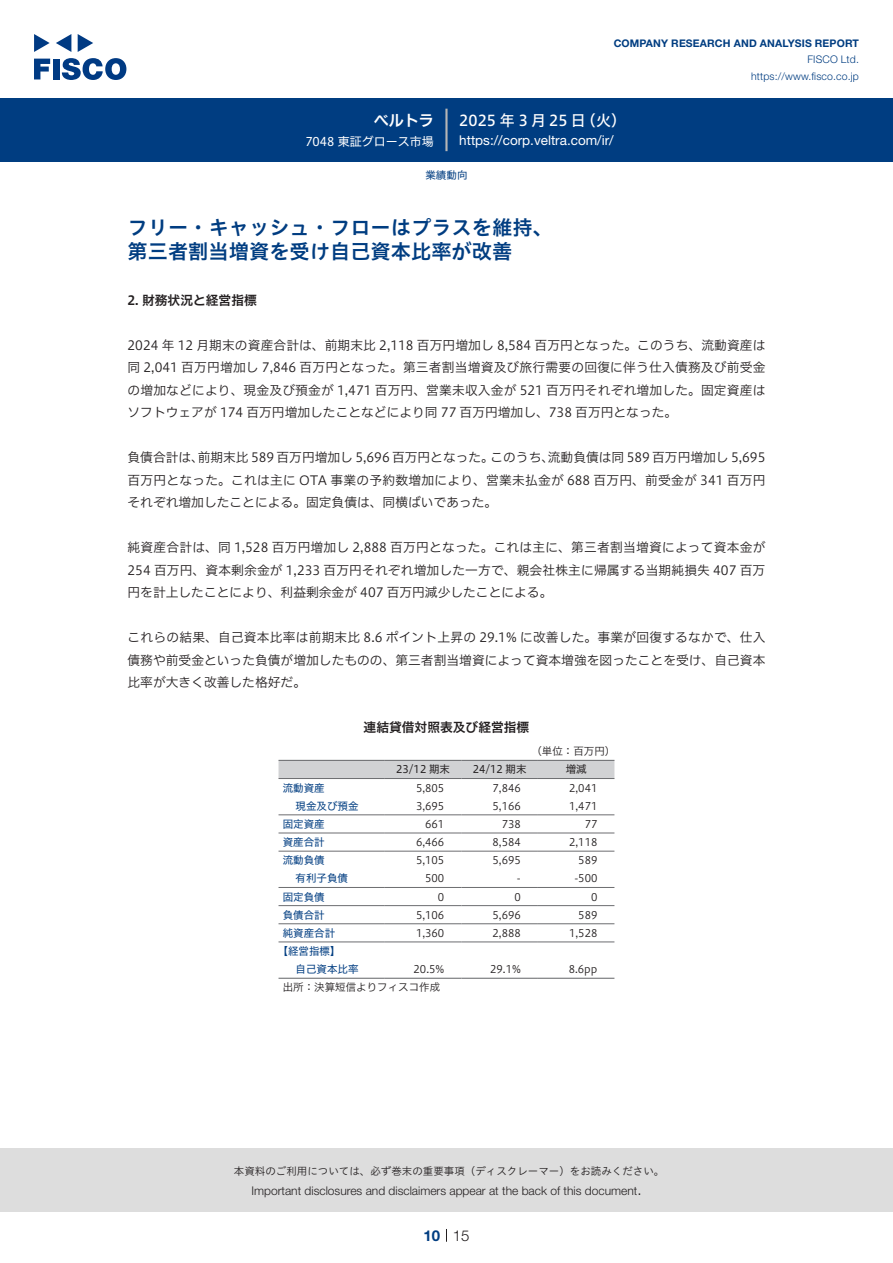
<style>
.page{position:relative;width:893px;height:1263px;background:#fff}
.page>*{position:absolute;margin:0;border:0;box-sizing:border-box;transform-origin:0 0}
.中タイトル{font:20.25px/24px "Hiragino UD Sans Std W6";color:#003d81}
.t1{font:15px "Hiragino UD Sans F Std N W5";letter-spacing:.21em;color:#fff}
.t2{font:15px "Hiragino UD Sans F Std N W6";color:#fff}
.t3{font:300 15px "Helvetica Neue LT Std";color:#231f20}
.t4{font:700 15px "Helvetica Neue LT Std";color:#003d81}
.t5{font:13.5px "Helvetica Neue LT Std";color:#fff}
.本文{font:12.75px/22.5px "Hiragino UD Sans F Std N W3";color:#231f20;text-align:justify}
.チャートタイトル{font:12.75px "Hiragino UD Sans F Std N W6";color:#231f20}
.小タイトル{font:12.75px "Hiragino UD Sans F Std N W6";color:#231f20}
.t6{font:300 12px "Helvetica Neue LT Std";color:#231f20}
.t7{font:12px "Hiragino UD Sans F Std N W4";color:#fff}
.表数字{font:10.5px "Hiragino UD Sans F Std N W3";color:#231f20}
.t8{font:10.5px "Hiragino UD Sans Std W3";color:#231f20}
.表左{font:10.5px "Hiragino UD Sans F Std N W4";color:#003d81}
.t9{font:700 10.5px "Helvetica Neue LT Std";letter-spacing:.015em;color:#003d81}
.t10{font:300 10.5px/16.5px "Helvetica Neue LT Std";letter-spacing:.015em;color:#003d81;text-align:right}
.表左3{font:10.5px "Hiragino UD Sans F Std N W4";color:#003d81}
.表上{font:10.5px "Hiragino UD Sans F Std N W4";color:#231f20}
.表組み基本スタイル{font:10.5px "Hiragino UD Sans F Std N W3";color:#231f20}
.表単位{font:10.5px "Hiragino UD Sans F Std N W3";color:#231f20}
.ヘッダー{font:10.5px "Hiragino UD Sans F Std N W4";color:#003d81}
</style>
<div class="page">
<div style="left:0;top:1148px;width:893px;height:64px;background:#ddd"></div>
<svg style="left:34px;top:59px;width:16px;height:20px"></svg>
<div style="left:53px;top:59px;width:6px;height:20px;background:#003a83"></div>
<svg style="left:62px;top:58px;width:64px;height:22px"></svg>
<svg style="left:34px;top:34px;width:16px;height:18px"></svg>
<svg style="left:78px;top:34px;width:15px;height:18px"></svg>
<svg style="left:56px;top:34px;width:15px;height:18px"></svg>
<div style="left:0;top:98px;width:893px;height:64px;background:#003d81"></div>
<hr style="left:445px;top:109px;width:3px;height:42px;background:#b5b5b6">
<svg style="left:446px;top:1229px;width:1px;height:13px"></svg>
<div style="left:279px;top:761px;width:335px;height:17px;background:#d1d2d4"></div>
<hr style="left:279px;top:778px;width:106px;height:1px;background:#6c6d70">
<hr style="left:385px;top:778px;width:76px;height:1px;background:#6c6d70">
<hr style="left:461px;top:778px;width:77px;height:1px;background:#6c6d70">
<hr style="left:538px;top:778px;width:76px;height:1px;background:#6c6d70">
<hr style="left:279px;top:814px;width:106px;height:1px;background:#6c6d70">
<hr style="left:385px;top:814px;width:76px;height:1px;background:#6c6d70">
<hr style="left:461px;top:814px;width:77px;height:1px;background:#6c6d70">
<hr style="left:538px;top:814px;width:76px;height:1px;background:#6c6d70">
<hr style="left:279px;top:833px;width:106px;height:1px;background:#6c6d70">
<hr style="left:385px;top:833px;width:76px;height:1px;background:#6c6d70">
<hr style="left:461px;top:833px;width:77px;height:1px;background:#6c6d70">
<hr style="left:538px;top:833px;width:76px;height:1px;background:#6c6d70">
<hr style="left:279px;top:851px;width:106px;height:1px;background:#6c6d70">
<hr style="left:385px;top:851px;width:76px;height:1px;background:#6c6d70">
<hr style="left:461px;top:851px;width:77px;height:1px;background:#6c6d70">
<hr style="left:538px;top:851px;width:76px;height:1px;background:#6c6d70">
<hr style="left:279px;top:887px;width:106px;height:1px;background:#6c6d70">
<hr style="left:385px;top:887px;width:76px;height:1px;background:#6c6d70">
<hr style="left:461px;top:887px;width:77px;height:1px;background:#6c6d70">
<hr style="left:538px;top:887px;width:76px;height:1px;background:#6c6d70">
<hr style="left:279px;top:905px;width:106px;height:1px;background:#6c6d70">
<hr style="left:385px;top:905px;width:76px;height:1px;background:#6c6d70">
<hr style="left:461px;top:905px;width:77px;height:1px;background:#6c6d70">
<hr style="left:538px;top:905px;width:76px;height:1px;background:#6c6d70">
<hr style="left:279px;top:923px;width:106px;height:1px;background:#6c6d70">
<hr style="left:385px;top:923px;width:76px;height:1px;background:#6c6d70">
<hr style="left:461px;top:923px;width:77px;height:1px;background:#6c6d70">
<hr style="left:538px;top:923px;width:76px;height:1px;background:#6c6d70">
<hr style="left:279px;top:942px;width:106px;height:1px;background:#6c6d70">
<hr style="left:385px;top:942px;width:76px;height:1px;background:#6c6d70">
<hr style="left:461px;top:942px;width:77px;height:1px;background:#6c6d70">
<hr style="left:538px;top:942px;width:76px;height:1px;background:#6c6d70">
<hr style="left:279px;top:760px;width:106px;height:1px;background:#6c6d70">
<hr style="left:385px;top:760px;width:76px;height:1px;background:#6c6d70">
<hr style="left:461px;top:760px;width:77px;height:1px;background:#6c6d70">
<hr style="left:538px;top:760px;width:76px;height:1px;background:#6c6d70">
<hr style="left:279px;top:978px;width:106px;height:1px;background:#6c6d70">
<hr style="left:385px;top:978px;width:76px;height:1px;background:#6c6d70">
<hr style="left:461px;top:978px;width:77px;height:1px;background:#6c6d70">
<hr style="left:538px;top:978px;width:76px;height:1px;background:#6c6d70">
<p class="t2" style="left:374px;top:109px;width:62px">ベルトラ</p>
<p class="t7" style="left:305px;top:132px;width:130px">7048 東証グロース市場</p>
<p class="t9" style="left:614px;top:37px;width:247px">COMPANY RESEARCH AND ANALYSIS REPORT</p>
<p class="t10" style="left:751px;top:51px;width:109px">FISCO Ltd. https://www.fisco.co j p.</p>
<p class="t1" style="left:581px;top:109px;width:47px">（火(</p>
<p class="t1" style="left:459px;top:109px;width:128px">2025年3月25日</p>
<p class="t5" style="left:459px;top:132px;width:156px">https://corp.veltra.com /i r/</p>
<p class="ヘッダー" style="left:425px;top:167px;width:43px">業績動向</p>
<p class="中タイトル" style="left:128px;top:214px;width:427px">フリー・キャッシュ・フローはプラスを維持、第三者割当増資を受け自己資本比率が改善</p>
<p class="小タイトル" style="left:128px;top:290px;width:131px">2. 財務状況と経営指標</p>
<p class="本文" style="left:128px;top:333px;width:639px">2024 年 12 月期末の資産合計は、前期末比 2,118 百万円増加し 8,584 百万円となった。このうち、流動資産は同 2,041 百万円増加し 7,846 百万円となった。第三者割当増資及び旅行需要の回復に伴う仕入債務及び前受金の増加などにより、現金及び預金が 1,471 百万円、営業未収入金が 521 百万円それぞれ増加した。固定資産はソフトウェアが 174 百万円増加したことなどにより同 77 百万円増加し、738 百万円となった。</p>
<p class="本文" style="left:548px;top:445px;width:219px">流動負債は同 589 百万円増加し 5,695</p>
<p class="本文" style="left:128px;top:445px;width:639px;text-align:left">負債合計は、<br>百万円となった。これは主に OTA 事業の予約数増加により、営業未払金が 688 百万円、前受金が 341 百万円それぞれ増加したことによる。固定負債は、同横ばいであった。</p>
<p class="本文" style="left:128px;top:535px;width:639px">純資産合計は、同 1,528 百万円増加し 2,888 百万円となった。これは主に、第三者割当増資によって資本金が254 百万円、資本剰余金が 1,233 百万円それぞれ増加した一方で、親会社株主に帰属する当期純損失 407 百万円を計上したことにより、利益剰余金が 407 百万円減少したことによる。</p>
<p class="本文" style="left:128px;top:625px;width:639px">これらの結果、自己資本比率は前期末比 8.6 ポイント上昇の 29.1% に改善した。事業が回復するなかで、仕入債務や前受金といった負債が増加したものの、第三者割当増資によって資本増強を図ったことを受け、自己資本比率が大きく改善した格好だ。</p>
<p class="チャートタイトル" style="left:364px;top:718px;width:167px">連結貸借対照表及び経営指標</p>
<p class="表単位" style="left:531px;top:743px;width:85px">（単位：百万円(</p>
<p class="表上" style="left:566px;top:761px;width:22px">増減</p>
<p class="本文" style="left:198px;top:445px;width:298px">前期末比 589 百万円増加し 5,696 百万円となった。</p>
<p class="本文" style="left:490px;top:445px;width:65px">このうち、</p>
<p class="表上" style="left:396px;top:761px;width:55px">23/12 期末</p>
<p class="表上" style="left:473px;top:761px;width:55px">24/12 期末</p>
<p class="表左" style="left:283px;top:780px;width:43px">流動資産</p>
<p class="表数字" style="left:416px;top:780px;width:30px">5,805</p>
<p class="表数字" style="left:493px;top:780px;width:30px">7,846</p>
<p class="表数字" style="left:569px;top:780px;width:30px">2,041</p>
<p class="表左3" style="left:296px;top:798px;width:64px">現金及び預金</p>
<p class="表数字" style="left:416px;top:798px;width:30px">3,695</p>
<p class="表数字" style="left:493px;top:798px;width:30px">5,166</p>
<p class="表数字" style="left:569px;top:798px;width:30px">1,471</p>
<p class="表左" style="left:283px;top:816px;width:43px">固定資産</p>
<p class="表数字" style="left:425px;top:816px;width:21px">661</p>
<p class="表数字" style="left:502px;top:816px;width:21px">738</p>
<p class="表数字" style="left:585px;top:816px;width:14px">77</p>
<p class="表左" style="left:283px;top:834px;width:43px">資産合計</p>
<p class="表数字" style="left:416px;top:834px;width:30px">6,466</p>
<p class="表数字" style="left:493px;top:834px;width:30px">8,584</p>
<p class="表数字" style="left:569px;top:834px;width:30px">2,118</p>
<p class="表左" style="left:283px;top:852px;width:43px">流動負債</p>
<p class="表数字" style="left:416px;top:852px;width:30px">5,105</p>
<p class="表数字" style="left:493px;top:852px;width:30px">5,695</p>
<p class="表数字" style="left:578px;top:852px;width:21px">589</p>
<p class="表左3" style="left:296px;top:870px;width:54px">有利子負債</p>
<p class="表数字" style="left:425px;top:870px;width:21px">500</p>
<p class="表数字" style="left:517px;top:870px;width:5px">-</p>
<p class="表数字" style="left:574px;top:870px;width:25px">-500</p>
<p class="表左" style="left:283px;top:889px;width:43px">固定負債</p>
<p class="表数字" style="left:438px;top:889px;width:8px">0</p>
<p class="表数字" style="left:514px;top:889px;width:8px">0</p>
<p class="表数字" style="left:591px;top:889px;width:8px">0</p>
<p class="表左" style="left:283px;top:907px;width:43px">負債合計</p>
<p class="表数字" style="left:416px;top:907px;width:30px">5,106</p>
<p class="表数字" style="left:493px;top:907px;width:30px">5,696</p>
<p class="表数字" style="left:578px;top:907px;width:21px">589</p>
<p class="表左" style="left:283px;top:925px;width:54px">純資産合計</p>
<p class="表左" style="left:278px;top:943px;width:64px">【経営指標【</p>
<p class="表数字" style="left:416px;top:925px;width:30px">1,360</p>
<p class="表数字" style="left:493px;top:925px;width:30px">2,888</p>
<p class="表数字" style="left:569px;top:925px;width:30px">1,528</p>
<p class="表左3" style="left:296px;top:961px;width:64px">自己資本比率</p>
<p class="表組み基本スタイル" style="left:283px;top:979px;width:159px">出所：決算短信よりフィスコ作成</p>
<p class="表数字" style="left:414px;top:961px;width:32px">20.5%</p>
<p class="表数字" style="left:490px;top:961px;width:32px">29.1%</p>
<p class="表数字" style="left:569px;top:961px;width:30px">8.6pp</p>
<p class="t8" style="left:234px;top:1163px;width:432px">本資料のご利用については、必ず巻末の重要事項（ディスクレーマー）をお読みください。</p>
<p class="t3" style="left:637px;top:1180px;width:6px">.</p>
<p class="t6" style="left:251px;top:1183px;width:387px">Important disclosures and disclaimers appear at the back of this document</p>
<p class="t4" style="left:423px;top:1226px;width:18px">10</p>
<p class="t3" style="left:453px;top:1226px;width:18px">15</p>
</div>
